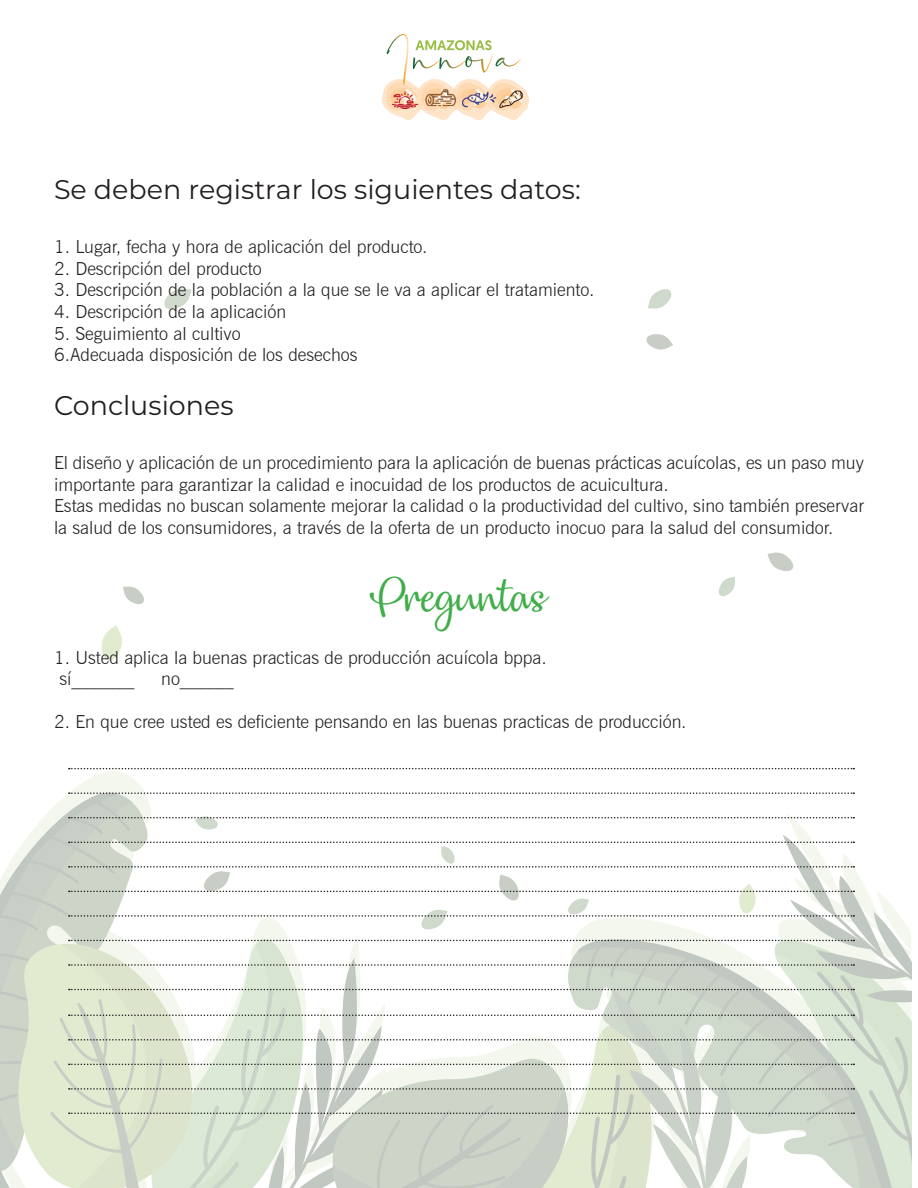
<style>
.page{position:relative;width:918px;height:1188px;background:#fff}
.page>*{position:absolute;margin:0;border:0;box-sizing:border-box;transform-origin:0 0}
.TITULOS{font:45px "Dulcelin";color:#40ae49}
.TITULOS-2{font:27px "Montserrat";color:#231f20}
.CUERPO_DE_TEXTO{font:300 18px/21.6px "News Gothic BT";color:#231f20}
</style>
<div class="page">
<svg style="left:71px;top:771px;width:73px;height:21px;fill:#f3f7ed"></svg>
<svg style="left:164px;top:288px;width:27px;height:22px"></svg>
<svg style="left:646px;top:334px;width:27px;height:16px"></svg>
<svg style="left:102px;top:625px;width:20px;height:36px"></svg>
<svg style="left:648px;top:289px;width:24px;height:20px"></svg>
<svg style="left:768px;top:552px;width:26px;height:19px"></svg>
<svg style="left:123px;top:586px;width:21px;height:19px"></svg>
<svg style="left:718px;top:577px;width:17px;height:19px"></svg>
<svg style="left:387px;top:34px;width:134px;height:45px"></svg>
<img style="left:382px;top:79px;width:147px;height:41px">
<svg style="left:69px;top:768px;width:785px;height:1px"></svg>
<svg style="left:0;top:792px;width:911px;height:396px"></svg>
<p class="TITULOS-2" style="left:54px;top:171px;width:528px">Se deben registrar los siguientes datos:</p>
<p class="CUERPO_DE_TEXTO" style="left:54px;top:236px;width:375px">1. Lugar, fecha y hora de aplicación del producto.</p>
<p class="CUERPO_DE_TEXTO" style="left:54px;top:257px;width:209px">2. Descripción del producto</p>
<p class="CUERPO_DE_TEXTO" style="left:54px;top:279px;width:542px">3. Descripción de la población a la que se le va a aplicar el tratamiento.</p>
<p class="CUERPO_DE_TEXTO" style="left:54px;top:301px;width:234px">4. Descripción de la aplicación</p>
<p class="CUERPO_DE_TEXTO" style="left:54px;top:322px;width:188px">5. Seguimiento al cultivo</p>
<p class="CUERPO_DE_TEXTO" style="left:54px;top:344px;width:305px">6.Adecuada disposición de los desechos</p>
<p class="TITULOS-2" style="left:54px;top:387px;width:181px">Conclusiones</p>
<p class="CUERPO_DE_TEXTO" style="left:54px;top:452px;width:812px">El diseño y aplicación de un procedimiento para la aplicación de buenas prácticas acuícolas, es un paso muy importante para garantizar la calidad e inocuidad de los productos de acuicultura.</p>
<p class="CUERPO_DE_TEXTO" style="left:54px;top:495px;width:812px">Estas medidas no buscan solamente mejorar la calidad o la productividad del cultivo, sino también preservar la salud de los consumidores, a través de la oferta de un producto inocuo para la salud del consumidor.</p>
<p class="TITULOS" style="left:371px;top:568px;width:178px">Preguntas</p>
<p class="CUERPO_DE_TEXTO" style="left:54px;top:646px;width:494px">1. Usted aplica la buenas practicas de producción acuícola bppa.</p>
<p class="CUERPO_DE_TEXTO" style="left:59px;top:668px;width:77px">sí_______</p>
<p class="CUERPO_DE_TEXTO" style="left:161px;top:668px;width:74px">no______</p>
<p class="CUERPO_DE_TEXTO" style="left:54px;top:711px;width:634px">2. En que cree usted es deficiente pensando en las buenas practicas de producción.</p>
</div>
